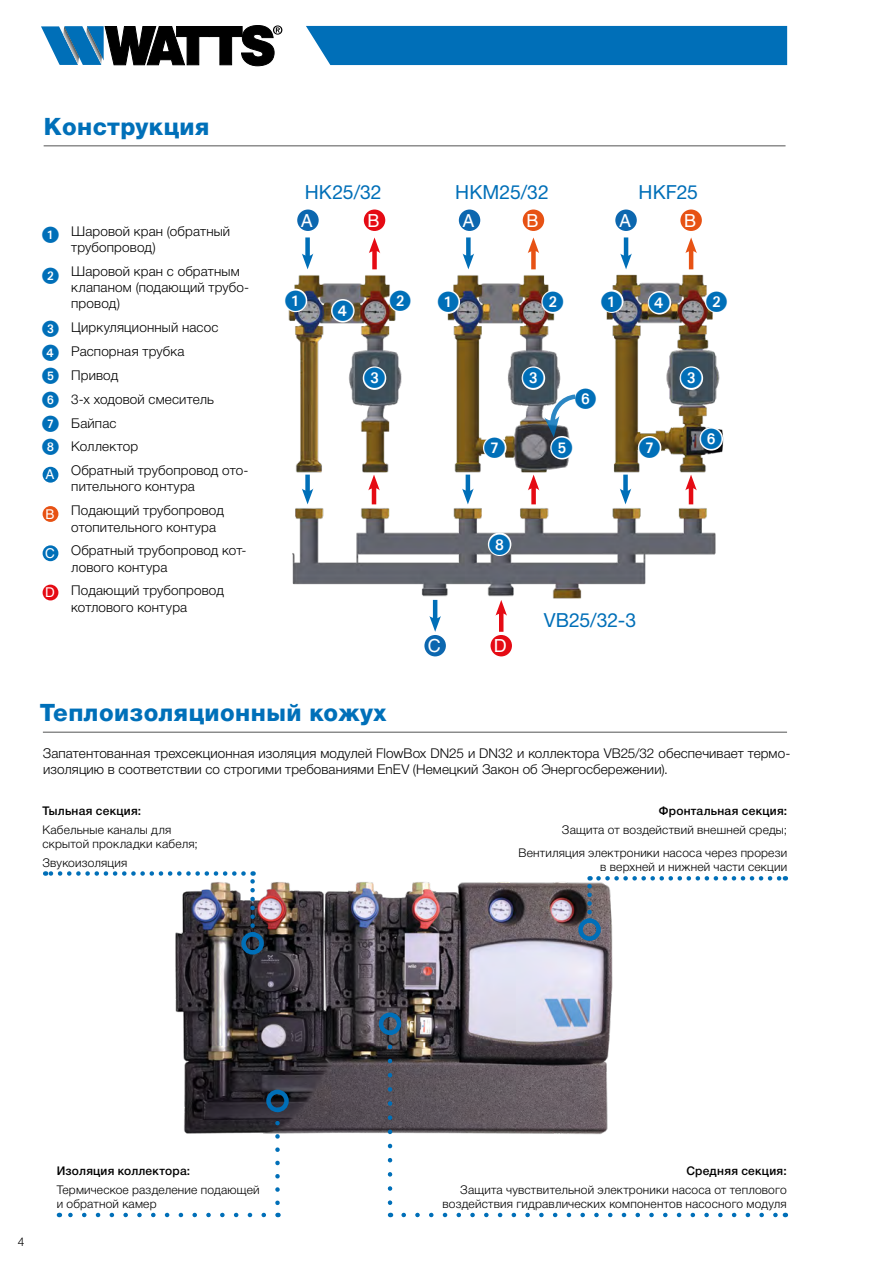
<style>
.page{position:relative;width:893px;height:1263px;background:#fff}
.page>*{position:absolute;margin:0;border:0;box-sizing:border-box;transform-origin:0 0}
.t1{font:800 24px "Helvetica Neue Cyr";letter-spacing:.02em;color:#0070b9}
.t2{font:21px "European Pi One";color:#006fb8}
.t3{font:19.5px "Helvetica Neue LT Std";color:#006fb8}
.t4{font:18px "Helvetica LT Std";color:#fff}
.t5{font:16.8px/23.7px "European Pi One";color:#006fb8;text-align:justify}
.t6{font:300 13.5px/23.9px "Helvetica Neue Cyr";letter-spacing:.01em;color:#000}
.t7{font:13.5px "Helvetica LT Std";color:#fff}
.t8{font:300 12px/14.4px "Helvetica Neue Cyr";letter-spacing:.015em;color:#000;text-align:right}
.t9{font:500 12px "Helvetica Neue Cyr";letter-spacing:.02em;color:#000}
.t10{font:300 12px "Helvetica Neue LT Std";color:#000}
.s1{font-weight:500}
.s2{font-family:"Helvetica Neue LT Std";font-weight:500}
</style>
<div class="page">
<img style="left:175px;top:871px;width:452px;height:276px">
<hr style="left:43px;top:732px;width:744px;height:1px;background:#535454">
<hr style="left:44px;top:146px;width:741px;height:1px;background:#535454">
<svg style="left:250px;top:871px;width:5px;height:55px"></svg>
<svg style="left:45px;top:871px;width:199px;height:5px"></svg>
<div style="left:241px;top:932px;width:23px;height:22px;border:4px solid #006fb8;border-radius:50%"></div>
<svg style="left:587px;top:876px;width:5px;height:36px"></svg>
<svg style="left:598px;top:876px;width:188px;height:4px"></svg>
<div style="left:578px;top:918px;width:23px;height:23px;border:4px solid #006fb8;border-radius:50%"></div>
<svg style="left:68px;top:1213px;width:196px;height:4px"></svg>
<svg style="left:275px;top:1123px;width:5px;height:94px"></svg>
<div style="left:266px;top:1090px;width:23px;height:22px;border:4px solid #006fb8;border-radius:50%"></div>
<div style="left:43px;top:467px;width:15px;height:16px;background:#006fb8;border-radius:50%"></div>
<div style="left:43px;top:506px;width:15px;height:16px;background:#e75214;border-radius:50%"></div>
<div style="left:43px;top:545px;width:15px;height:16px;background:#006fb8;border-radius:50%"></div>
<div style="left:43px;top:585px;width:15px;height:15px;background:#e50b14;border-radius:50%"></div>
<svg style="left:404px;top:1213px;width:374px;height:4px"></svg>
<svg style="left:388px;top:1047px;width:4px;height:170px"></svg>
<div style="left:379px;top:1012px;width:22px;height:23px;border:4px solid #006fb8;border-radius:50%"></div>
<img style="left:288px;top:267px;width:432px;height:339px">
<svg style="left:486px;top:530px;width:28px;height:28px"></svg>
<svg style="left:386px;top:286px;width:28px;height:28px"></svg>
<svg style="left:703px;top:287px;width:17px;height:28px"></svg>
<svg style="left:539px;top:288px;width:28px;height:28px"></svg>
<svg style="left:361px;top:364px;width:27px;height:28px"></svg>
<svg style="left:677px;top:364px;width:28px;height:28px"></svg>
<svg style="left:329px;top:297px;width:28px;height:28px"></svg>
<svg style="left:646px;top:289px;width:27px;height:28px"></svg>
<svg style="left:697px;top:425px;width:27px;height:28px"></svg>
<svg style="left:481px;top:434px;width:28px;height:28px"></svg>
<svg style="left:636px;top:434px;width:28px;height:28px"></svg>
<div style="left:305px;top:237px;width:5px;height:22px;background:#006fb8"></div>
<svg style="left:302px;top:253px;width:11px;height:16px"></svg>
<div style="left:466px;top:237px;width:5px;height:22px;background:#006fb8"></div>
<svg style="left:463px;top:253px;width:11px;height:16px"></svg>
<hr style="left:624px;top:237px;width:4px;height:22px;background:#006fb8">
<svg style="left:620px;top:253px;width:12px;height:16px"></svg>
<div style="left:305px;top:475px;width:5px;height:19px;background:#006fb8"></div>
<svg style="left:302px;top:488px;width:11px;height:16px"></svg>
<hr style="left:466px;top:475px;width:4px;height:19px;background:#006fb8">
<svg style="left:462px;top:488px;width:12px;height:16px"></svg>
<hr style="left:433px;top:600px;width:4px;height:21px;background:#006fb8">
<svg style="left:429px;top:616px;width:12px;height:16px"></svg>
<div style="left:623px;top:475px;width:5px;height:19px;background:#006fb8"></div>
<svg style="left:620px;top:488px;width:11px;height:16px"></svg>
<div style="left:372px;top:248px;width:5px;height:21px;background:#e50b14"></div>
<svg style="left:369px;top:237px;width:11px;height:16px"></svg>
<div style="left:531px;top:248px;width:5px;height:21px;background:#e75214"></div>
<svg style="left:528px;top:237px;width:11px;height:16px"></svg>
<hr style="left:689px;top:248px;width:4px;height:21px;background:#e75214">
<svg style="left:685px;top:237px;width:12px;height:16px"></svg>
<hr style="left:499px;top:610px;width:4px;height:22px;background:#e50b14">
<svg style="left:495px;top:600px;width:12px;height:16px"></svg>
<hr style="left:689px;top:485px;width:4px;height:19px;background:#e50b14">
<svg style="left:685px;top:475px;width:12px;height:15px"></svg>
<hr style="left:372px;top:485px;width:4px;height:19px;background:#e50b14">
<svg style="left:368px;top:475px;width:12px;height:15px"></svg>
<div style="left:531px;top:485px;width:5px;height:19px;background:#e50b14"></div>
<svg style="left:528px;top:475px;width:11px;height:15px"></svg>
<div style="left:424px;top:635px;width:22px;height:21px;background:#0c67af;border-radius:50%"></div>
<div style="left:297px;top:209px;width:22px;height:22px;background:#0c67af;border-radius:50%"></div>
<div style="left:459px;top:209px;width:21px;height:22px;background:#0c67af;border-radius:50%"></div>
<div style="left:615px;top:209px;width:22px;height:22px;background:#0c67af;border-radius:50%"></div>
<div style="left:364px;top:209px;width:21px;height:22px;background:#e50b14;border-radius:50%"></div>
<div style="left:523px;top:209px;width:21px;height:22px;background:#e75214;border-radius:50%"></div>
<div style="left:680px;top:209px;width:22px;height:22px;background:#e75214;border-radius:50%"></div>
<div style="left:490px;top:635px;width:22px;height:21px;background:#e50b14;border-radius:50%"></div>
<svg style="left:519px;top:364px;width:81px;height:98px"></svg>
<div style="left:306px;top:26px;width:481px;height:39px;background:#006fb8"></div>
<svg style="left:41px;top:25px;width:241px;height:41px"></svg>
<svg style="left:288px;top:286px;width:21px;height:28px"></svg>
<svg style="left:434px;top:288px;width:28px;height:28px"></svg>
<svg style="left:598px;top:287px;width:28px;height:28px"></svg>
<h1 class="t1" style="left:44px;top:113px;width:167px">Конструкция</h1>
<p class="t5" style="left:42px;top:263px;width:18px">2</p>
<p class="t5" style="left:42px;top:316px;width:18px">3<br>4<br>5<br>6<br>7<br>8</p>
<p class="t7" style="left:46px;top:467px;width:11px">A</p>
<p class="t7" style="left:46px;top:506px;width:11px">B</p>
<p class="t7" style="left:45px;top:545px;width:11px">C</p>
<p class="t7" style="left:45px;top:585px;width:11px">D</p>
<p class="t6" style="left:71px;top:223px;width:160px;line-height:16.2px">Шаровой кран (обратный трубопровод)</p>
<p class="t6" style="left:71px;top:263px;width:179px;line-height:16.2px">Шаровой кран c обратным клапаном (подающий трубо&shy;провод)</p>
<p class="t6" style="left:71px;top:316px;width:179px">Циркуляционный насос<br>Распорная трубка<br>Привод<br>3-х ходовой смеситель<br>Байпас<br>Коллектор<br>Обратный трубопровод ото-</p>
<p class="t6" style="left:71px;top:475px;width:154px">пительного контура<br>Подающий трубопровод</p>
<p class="t6" style="left:71px;top:515px;width:177px">отопительного контура<br>Обратный трубопровод кот-</p>
<p class="t6" style="left:71px;top:555px;width:154px">лового контура<br>Подающий трубопровод</p>
<p class="t6" style="left:71px;top:595px;width:117px">котлового контура</p>
<h3 class="t3" style="left:305px;top:181px;width:79px">HK25/32</h3>
<h3 class="t3" style="left:455px;top:181px;width:95px">HKM25/32</h3>
<h3 class="t3" style="left:639px;top:181px;width:61px">HKF25</h3>
<h3 class="t4" style="left:301px;top:210px;width:14px">A</h3>
<h3 class="t4" style="left:368px;top:210px;width:14px">B</h3>
<h3 class="t4" style="left:463px;top:210px;width:14px">A</h3>
<h3 class="t4" style="left:526px;top:210px;width:14px">B</h3>
<h3 class="t4" style="left:619px;top:210px;width:14px">A</h3>
<h3 class="t4" style="left:684px;top:210px;width:14px">B</h3>
<h2 class="t2" style="left:390px;top:289px;width:22px">2</h2>
<h2 class="t2" style="left:543px;top:290px;width:22px">2</h2>
<h2 class="t2" style="left:706px;top:289px;width:22px">2</h2>
<h2 class="t2" style="left:332px;top:299px;width:22px">4</h2>
<h2 class="t2" style="left:649px;top:291px;width:22px">4</h2>
<h2 class="t2" style="left:364px;top:366px;width:22px">3</h2>
<h2 class="t2" style="left:523px;top:366px;width:22px">3</h2>
<h2 class="t2" style="left:681px;top:366px;width:22px">3</h2>
<h2 class="t2" style="left:575px;top:387px;width:22px">6</h2>
<h2 class="t2" style="left:484px;top:436px;width:22px">7</h2>
<h2 class="t2" style="left:639px;top:436px;width:22px">7</h2>
<h2 class="t2" style="left:701px;top:427px;width:22px">6</h2>
<h2 class="t2" style="left:552px;top:436px;width:22px">5</h2>
<h3 class="t4" style="left:428px;top:635px;width:14px">C</h3>
<h2 class="t2" style="left:489px;top:533px;width:22px">8</h2>
<h3 class="t4" style="left:494px;top:635px;width:14px">D</h3>
<h3 class="t3" style="left:544px;top:608px;width:94px">VB25/32-3</h3>
<h1 class="t1" style="left:40px;top:700px;width:348px">Теплоизоляционный кожух</h1>
<p class="t6" style="left:43px;top:745px;width:749px;line-height:16.2px">Запатентованная трехсекционная изоляция модулей FlowBox DN25 и DN32 и коллектора VB25/32 обеспечивает термо&shy;изоляцию в соответствии со строгими требованиями EnEV (Немецкий Закон об Энергосбережении).</p>
<p class="t9" style="left:43px;top:804px;width:100px">Тыльная секция:</p>
<p class="t8" style="left:43px;top:822px;width:157px;text-align:left">Кабельные каналы для скрытой прокладки кабеля;</p>
<p class="t8" style="left:43px;top:856px;width:86px">Звукоизоляция</p>
<p class="t8" style="left:562px;top:802px;width:227px;line-height:18.6px"><span class="s1">Фронтальная секция</span><span class="s2">:<br></span>Защита от воздействий внешней среды;</p>
<p class="t8" style="left:518px;top:845px;width:270px">Вентиляция электроники насоса через прорези в верхней и нижней части секции</p>
<p class="t10" style="left:18px;top:1234px;width:8px">4</p>
<p class="t9" style="left:57px;top:1164px;width:135px">Изоляция коллектора:</p>
<p class="t8" style="left:57px;top:1182px;width:204px;text-align:left">Термическое разделение подающей и обратной камер</p>
<p class="t8" style="left:460px;top:1161px;width:328px;line-height:18.6px"><span class="s1">Средняя секция</span><span class="s2">:<br></span>Защита чувствительной электроники насоса от теплового</p>
<p class="t8" style="left:443px;top:1197px;width:346px">воздействия гидравлических компонентов насосного модуля</p>
</div>
